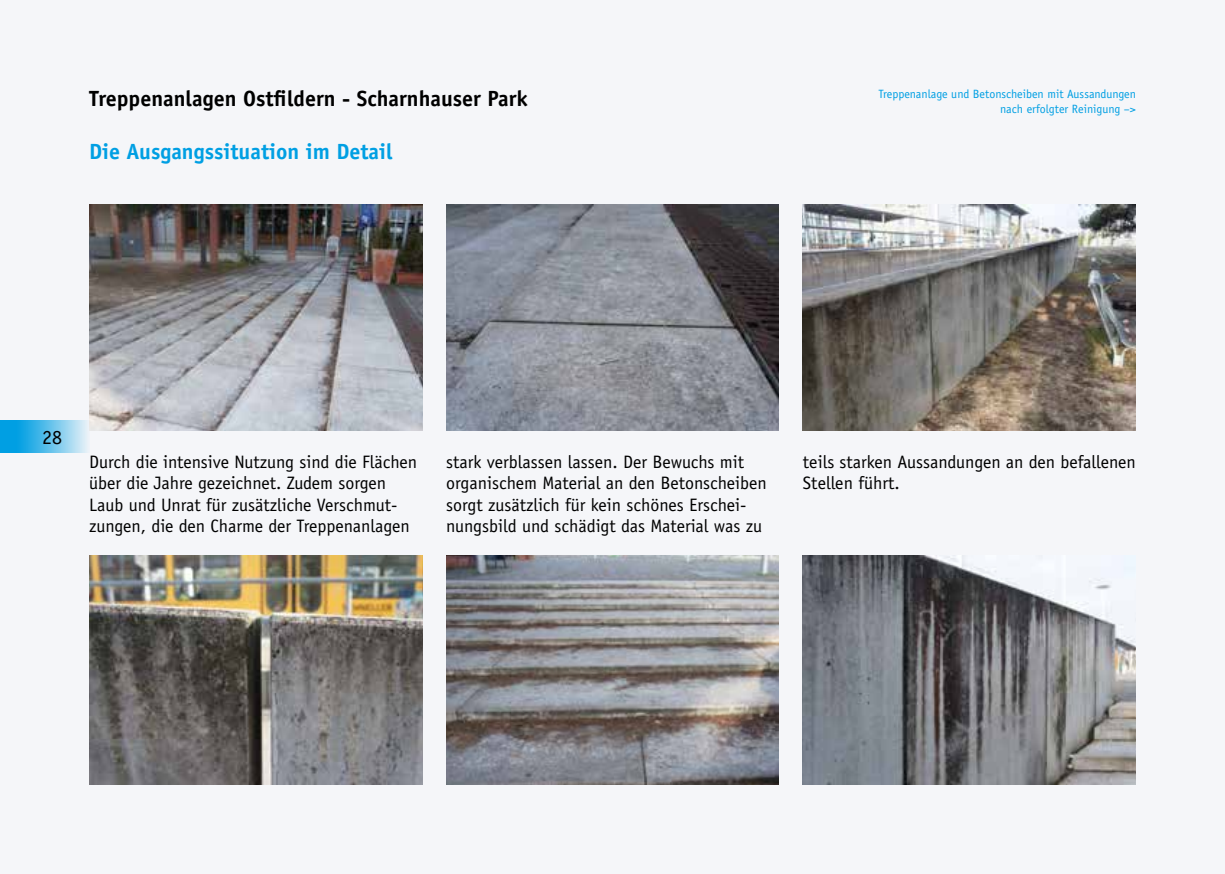
<style>
.page{position:relative;width:1225px;height:874px;background:#fff}
.page>*{position:absolute;margin:0;border:0;box-sizing:border-box;transform-origin:0 0}
.t1{font:700 22px "Officina Sans";color:#000}
.t2{font:700 22px "Officina Sans";color:#009fe3}
.t3{font:20px "Officina Sans";color:#000}
.t4{font:18px/21.6px "Officina Sans";color:#000}
.t5{font:12px/14.4px "Officina Sans";color:#009fe3;text-align:right}
</style>
<div class="page">
<div style="left:0;top:0;width:1225px;height:873px;background:#f5f6f9"></div>
<div style="left:0;top:421px;width:89px;height:32px;background:linear-gradient(to right,#0090df,#dcedf6)"></div>
<img style="left:89px;top:204px;width:333px;height:226px">
<img style="left:446px;top:204px;width:333px;height:226px">
<img style="left:446px;top:555px;width:333px;height:229px">
<img style="left:89px;top:555px;width:333px;height:229px">
<img style="left:803px;top:204px;width:333px;height:226px">
<img style="left:803px;top:555px;width:333px;height:229px">
<p class="t1" style="left:89px;top:85px;width:440px">Treppenanlagen Ostfildern - Scharnhauser Park</p>
<p class="t2" style="left:89px;top:138px;width:305px">Die Ausgangssituation im Detail</p>
<p class="t5" style="left:878px;top:87px;width:259px">Treppenanlage und Betonscheiben mit Aussandungen nach erfolgter Reinigung –&gt;</p>
<p class="t3" style="left:42px;top:425px;width:21px">28</p>
<p class="t4" style="left:89px;top:450px;width:330px">Durch die intensive Nutzung sind die Flächen über die Jahre gezeichnet. Zudem sorgen Laub und Unrat für zusätzliche Verschmut&shy;zungen, die den Charme der Treppenanlagen</p>
<p class="t4" style="left:446px;top:450px;width:322px">stark verblassen lassen. Der Bewuchs mit organischem Material an den Betonscheiben sorgt zusätzlich für kein schönes Erschei&shy;nungsbild und schädigt das Material was zu</p>
<p class="t4" style="left:803px;top:450px;width:334px">teils starken Aussandungen an den befallenen<br>Stellen führt.</p>
</div>
